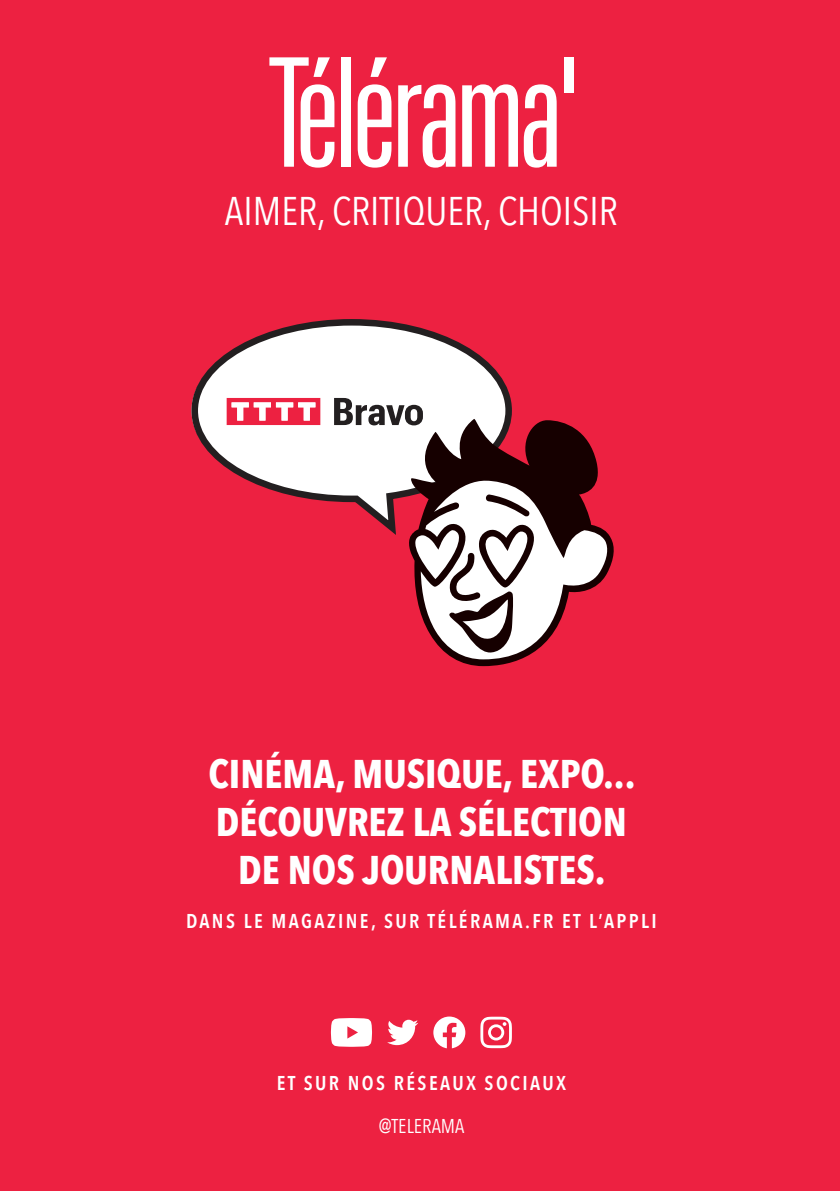
<style>
.page{position:relative;width:840px;height:1191px;background:#fff}
.page>*{position:absolute;margin:0;border:0;box-sizing:border-box;transform-origin:0 0}
.t1{font:700 40px/48px "Avenir Next Condensed";color:#fff;text-align:center}
.t2{font:40px "Avenir Next Condensed";color:#fff}
.t3{font:600 20px "Avenir Next Condensed";letter-spacing:.12em;color:#fff}
.t4{font:20px "Avenir Next Condensed";color:#fff}
</style>
<div class="page">
<div style="left:0;top:0;width:839px;height:1191px;background:#ed2141"></div>
<svg style="left:191px;top:319px;width:321px;height:216px"></svg>
<svg style="left:407px;top:419px;width:207px;height:247px"></svg>
<svg style="left:226px;top:398px;width:94px;height:27px"></svg>
<svg style="left:334px;top:398px;width:88px;height:27px;background:#908e8f"></svg>
<svg style="left:331px;top:1018px;width:41px;height:28px"></svg>
<svg style="left:480px;top:1016px;width:31px;height:32px"></svg>
<svg style="left:387px;top:1019px;width:31px;height:26px"></svg>
<svg style="left:433px;top:1016px;width:32px;height:32px"></svg>
<div style="left:341px;top:57px;width:10px;height:110px;background:#fff"></div>
<div style="left:563px;top:57px;width:10px;height:36px;background:#fff"></div>
<svg style="left:523px;top:84px;width:33px;height:84px"></svg>
<svg style="left:269px;top:57px;width:65px;height:111px"></svg>
<svg style="left:370px;top:57px;width:17px;height:20px"></svg>
<svg style="left:357px;top:84px;width:34px;height:84px"></svg>
<svg style="left:398px;top:84px;width:57px;height:84px"></svg>
<svg style="left:462px;top:84px;width:55px;height:83px"></svg>
<h1 class="t2" style="left:225px;top:176px;width:394px">AIMER, CRITIQUER, CHOISIR</h1>
<h1 class="t1" style="left:208px;top:750px;width:428px">CINÉMA, MUSIQUE, EXPO...<br>DÉCOUVREZ LA SÉLECTION<br>DE NOS JOURNALISTES.</h1>
<p class="t3" style="left:186px;top:904px;width:472px">DANS LE MAGAZINE, SUR TÉLÉRAMA.FR ET L’APPLI</p>
<p class="t3" style="left:277px;top:1066px;width:291px">ET SUR NOS RÉSEAUX SOCIAUX</p>
<p class="t4" style="left:378px;top:1108px;width:87px">@TELERAMA</p>
</div>
